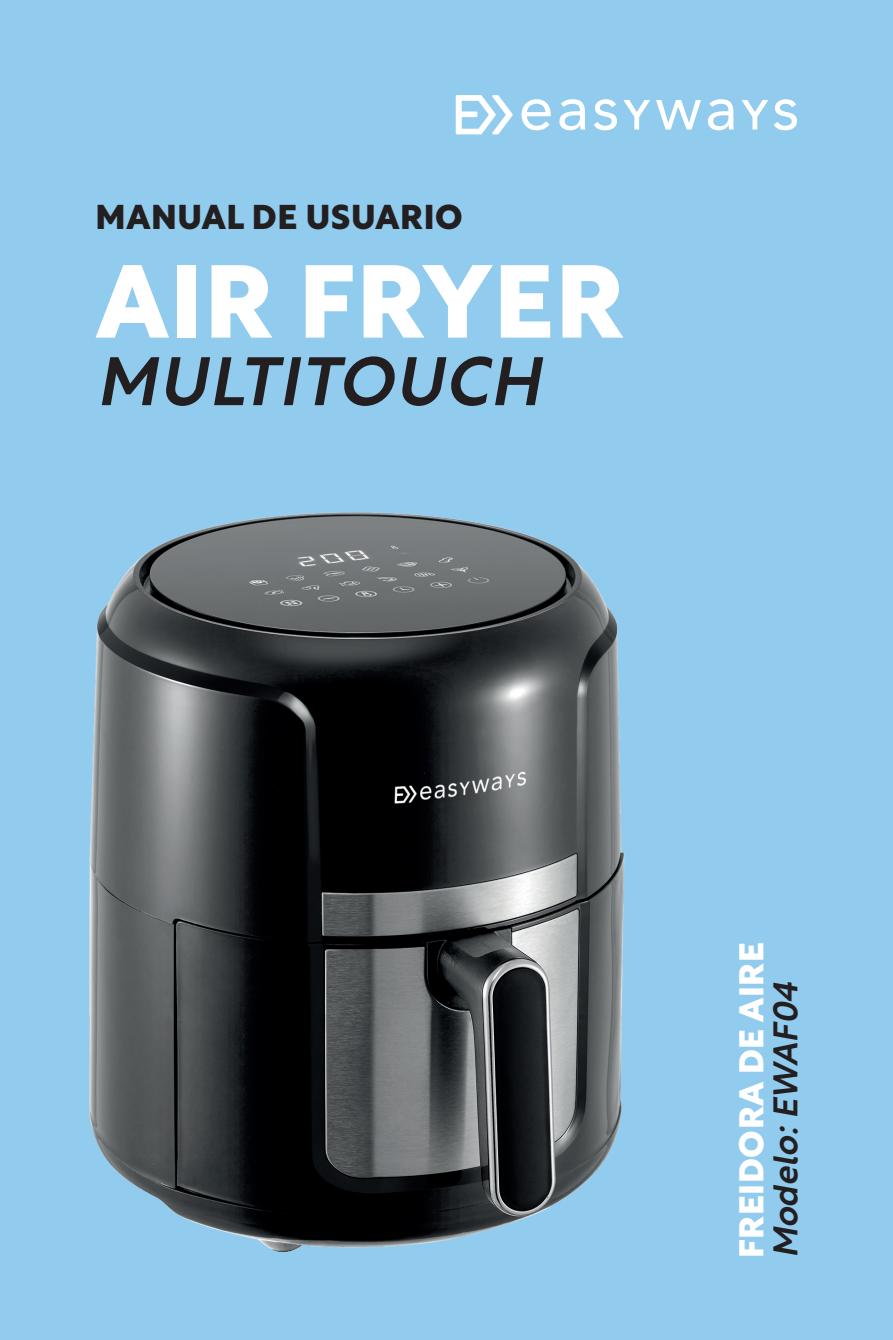
<style>
.page{position:relative;width:893px;height:1340px;background:#fff}
.page>*{position:absolute;margin:0;border:0;box-sizing:border-box;transform-origin:0 0}
.t1{font:800 101.25px "Rustica";letter-spacing:.02em;color:#fff}
.t2{font:italic 500 67.5px "Rustica";letter-spacing:.02em;color:#231f20}
.t3{font:800 33.75px "Rustica";letter-spacing:.02em;color:#231f20}
.t4{font:800 33.75px "Rustica";letter-spacing:.02em;color:#fff}
.t5{font:italic 500 33.75px "Rustica";color:#231f20}
</style>
<div class="page">
<div style="left:0;top:0;width:893px;height:1339px;background:#91cbee"></div>
<img style="left:89px;top:512px;width:536px;height:740px">
<svg style="left:521px;top:99px;width:30px;height:31px"></svg>
<svg style="left:559px;top:99px;width:26px;height:31px"></svg>
<svg style="left:594px;top:99px;width:23px;height:31px"></svg>
<svg style="left:623px;top:100px;width:27px;height:30px"></svg>
<svg style="left:742px;top:100px;width:26px;height:30px"></svg>
<svg style="left:656px;top:100px;width:45px;height:30px"></svg>
<svg style="left:708px;top:99px;width:26px;height:31px"></svg>
<svg style="left:774px;top:99px;width:23px;height:31px"></svg>
<svg style="left:456px;top:95px;width:57px;height:39px"></svg>
<p class="t3" style="left:96px;top:187px;width:369px">MANUAL DE USUARIO</p>
<h1 class="t1" style="left:96px;top:214px;width:530px">AIR FRYER</h1>
<h2 class="t2" style="left:96px;top:323px;width:446px">MULTITOUCH</h2>
<p class="t4" style="left:722px;top:1258px;width:318px;rotate:-90deg">FREIDORA DE AIRE</p>
<p class="t5" style="left:756px;top:1258px;width:278px;rotate:-90deg">Modelo: EWAF04</p>
</div>
